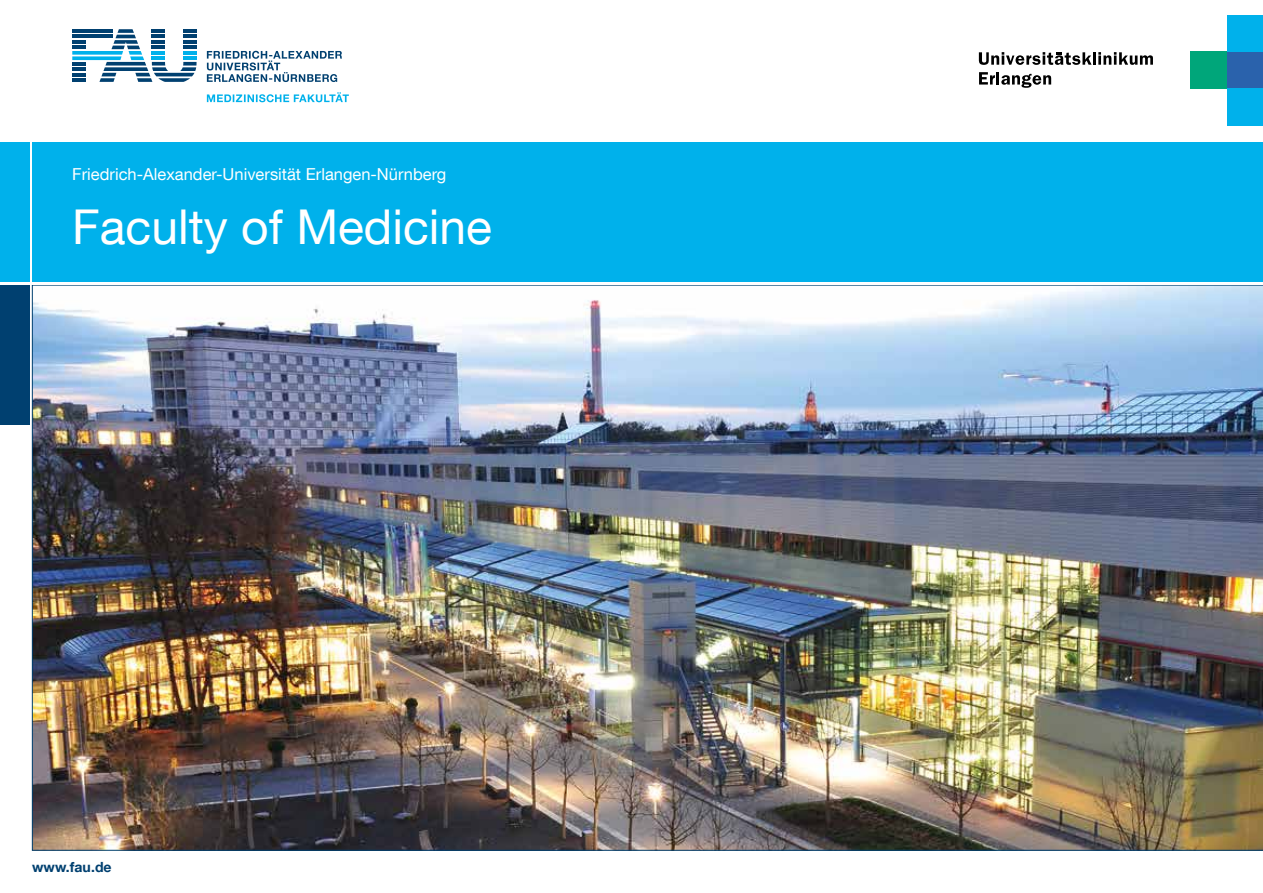
<style>
.page{position:relative;width:1263px;height:893px;background:#fff}
.page>*{position:absolute;margin:0;border:0;box-sizing:border-box;transform-origin:0 0}
.t1{font:48px "Helvetica Neue LT Com";color:#fff}
.t2{font:16.5px "Helvetica Neue LT Com";color:#fff}
.t3{font:700 13.95px "Helvetica Neue LT Com";letter-spacing:.005em;color:#004070}
</style>
<div class="page">
<img style="left:32px;top:285px;width:1231px;height:565px">
<div style="left:32px;top:142px;width:1231px;height:141px;background:#00b1eb"></div>
<div style="left:0;top:142px;width:29px;height:141px;background:#00b1eb"></div>
<div style="left:0;top:283px;width:29px;height:142px;background:#004070"></div>
<hr style="left:0;top:282px;width:1263px;height:3px;background:#fff">
<svg style="left:207px;top:51px;width:135px;height:31px"></svg>
<svg style="left:72px;top:29px;width:125px;height:53px"></svg>
<hr style="left:72px;top:29px;width:41px;height:4px;background:#004070">
<hr style="left:72px;top:40px;width:13px;height:4px;background:#004070">
<svg style="left:207px;top:92px;width:142px;height:10px"></svg>
<div style="left:1190px;top:51px;width:38px;height:38px;background:#00a67a"></div>
<div style="left:1228px;top:51px;width:35px;height:38px;background:#2a62ac"></div>
<div style="left:1228px;top:0;width:35px;height:51px;background:#00b1eb"></div>
<div style="left:1228px;top:89px;width:35px;height:37px;background:#00b1eb"></div>
<svg style="left:979px;top:72px;width:72px;height:16px"></svg>
<svg style="left:979px;top:52px;width:174px;height:13px"></svg>
<div style="left:1208px;top:0;width:55px;height:15px;background:#fff"></div>
<p class="t2" style="left:72px;top:164px;width:375px">Friedrich-Alexander-Universität Erlangen-Nürnberg</p>
<h1 class="t1" style="left:72px;top:198px;width:421px">Faculty of Medicine</h1>
<p class="t3" style="left:32px;top:858px;width:81px">www.fau.de</p>
</div>
